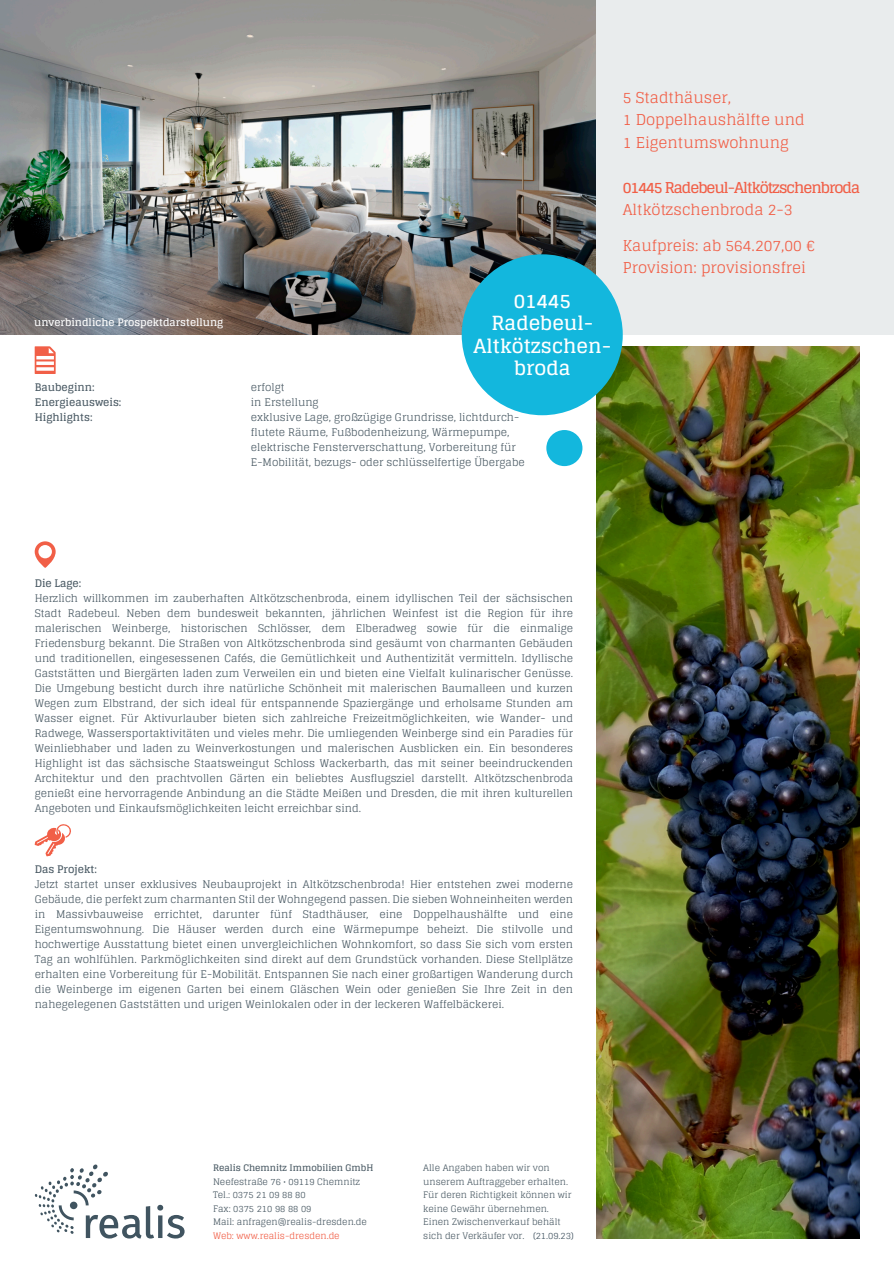
<style>
.page{position:relative;width:894px;height:1263px;background:#fff}
.page>*{position:absolute;margin:0;border:0;box-sizing:border-box;transform-origin:0 0}
.t1{font:700 19.5px/22.5px "Glegoo";color:#fff;text-align:center}
.t2{font:15px/22.5px "Glegoo";color:#f15f47}
.t3{font:700 15px "Glegoo";letter-spacing:-.065em;color:#f15f47}
.t4{font:10.5px/15px "Glegoo";color:#4b5b65;text-align:justify}
.t5{font:700 10.5px "Glegoo";color:#4b5b65}
.t6{font:700 10.35px "Glegoo";color:#fff}
.t7{font:9px/13.5px "Glegoo";color:#4b5b65}
.t8{font:700 9px "Glegoo";color:#4b5b65}
.t9{font:9px "Glegoo";color:#f15f47}
.t10{font:9px "Glegoo";color:#475865}
</style>
<div class="page">
<img style="left:0;top:0;width:596px;height:335px">
<img style="left:596px;top:346px;width:263px;height:893px">
<div style="left:596px;top:0;width:297px;height:335px;background:#e9eced"></div>
<svg style="left:35px;top:541px;width:21px;height:27px"></svg>
<svg style="left:35px;top:1164px;width:149px;height:74px"></svg>
<svg style="left:35px;top:346px;width:21px;height:28px"></svg>
<div style="left:461px;top:254px;width:161px;height:161px;background:#13b7dd;border-radius:50%"></div>
<div style="left:546px;top:430px;width:36px;height:36px;background:#13b7dd;border-radius:50%"></div>
<svg style="left:35px;top:824px;width:36px;height:32px"></svg>
<p class="t6" style="left:34px;top:316px;width:191px">unverbindliche Prospektdarstellung</p>
<h1 class="t1" style="left:473px;top:290px;width:139px">01445<br>Radebeul-<br>Altkötzschen&shy;broda</h1>
<p class="t5" style="left:35px;top:381px;width:61px">Baubeginn:</p>
<p class="t4" style="left:251px;top:380px;width:35px">erfolgt</p>
<p class="t5" style="left:35px;top:396px;width:88px">Energieausweis:</p>
<p class="t4" style="left:251px;top:395px;width:69px">in Erstellung</p>
<p class="t5" style="left:35px;top:411px;width:59px">Highlights:</p>
<p class="t4" style="left:251px;top:410px;width:275px;text-align:left">exklusive Lage, großzügige Grundrisse, lichtdurch&shy;flutete Räume, Fußbodenheizung, Wärmepumpe, elektrische Fensterverschattung, Vorbereitung für E-Mobilität, bezugs- oder schlüsselfertige Übergabe</p>
<h2 class="t2" style="left:622px;top:86px;width:183px">5 Stadthäuser,<br>1 Doppelhaushälfte und<br>1 Eigentumswohnung</h2>
<h2 class="t3" style="left:622px;top:179px;width:239px">01445 Radebeul-Altkötzschenbroda</h2>
<h2 class="t2" style="left:622px;top:199px;width:171px">Altkötzschenbroda 2-3</h2>
<h2 class="t2" style="left:622px;top:234px;width:194px">Kaufpreis: ab 564.207,00 €<br>Provision: provisionsfrei</h2>
<p class="t5" style="left:35px;top:578px;width:48px">Die Lage:</p>
<p class="t4" style="left:35px;top:591px;width:539px">Herzlich willkommen im zauberhaften Altkötzschenbroda, einem idyllischen Teil der sächsischen Stadt Radebeul. Neben dem bundesweit bekannten, jährlichen Weinfest ist die Region für ihre malerischen Weinberge, historischen Schlösser, dem Elberadweg sowie für die einmalige Friedensburg bekannt. Die Straßen von Altkötzschenbroda sind gesäumt von charmanten Gebäuden und traditionellen, eingesessenen Cafés, die Gemütlichkeit und Authentizität vermitteln. Idyllische Gaststätten und Biergärten laden zum Verweilen ein und bieten eine Vielfalt kulinarischer Genüsse.<br>Die Umgebung besticht durch ihre natürliche Schönheit mit malerischen Baumalleen und kurzen Wegen zum Elbstrand, der sich ideal für entspannende Spaziergänge und erholsame Stunden am Wasser eignet. Für Aktivurlauber bieten sich zahlreiche Freizeitmöglichkeiten, wie Wander- und Radwege, Wassersportaktivitäten und vieles mehr. Die umliegenden Weinberge sind ein Paradies für Weinliebhaber und laden zu Weinverkostungen und malerischen Ausblicken ein. Ein besonderes Highlight ist das sächsische Staatsweingut Schloss Wackerbarth, das mit seiner beeindruckenden Architektur und den prachtvollen Gärten ein beliebtes Ausflugsziel darstellt. Altkötzschenbroda genießt eine hervorragende Anbindung an die Städte Meißen und Dresden, die mit ihren kulturellen Angeboten und Einkaufsmöglichkeiten leicht erreichbar sind.</p>
<p class="t5" style="left:35px;top:863px;width:64px">Das Projekt:</p>
<p class="t4" style="left:35px;top:876px;width:539px">Jetzt startet unser exklusives Neubauprojekt in Altkötzschenbroda! Hier entstehen zwei moderne Gebäude, die perfekt zum charmanten Stil der Wohngegend passen. Die sieben Wohneinheiten werden in Massivbauweise errichtet, darunter fünf Stadthäuser, eine Doppelhaushälfte und eine Eigentumswohnung. Die Häuser werden durch eine Wärmepumpe beheizt. Die stilvolle und hochwertige Ausstattung bietet einen unvergleichlichen Wohnkomfort, so dass Sie sich vom ersten Tag an wohlfühlen. Parkmöglichkeiten sind direkt auf dem Grundstück vorhanden. Diese Stellplätze erhalten eine Vorbereitung für E-Mobilität. Entspannen Sie nach einer großartigen Wanderung durch die Weinberge im eigenen Garten bei einem Gläschen Wein oder genießen Sie Ihre Zeit in den nahegelegenen Gaststätten und urigen Weinlokalen oder in der leckeren Waffelbäckerei.</p>
<p class="t8" style="left:213px;top:1163px;width:162px">Realis Chemnitz Immobilien GmbH</p>
<p class="t7" style="left:213px;top:1175px;width:155px">Neefestraße 76 • 09119 Chemnitz<br>Tel.: 0375 21 09 88 80<br>Fax: 0375 210 98 88 09<br>Mail: anfragen@realis-dresden.de</p>
<p class="t9" style="left:213px;top:1230px;width:128px">Web: www.realis-dresden.de</p>
<p class="t7" style="left:423px;top:1161px;width:150px">Alle Angaben haben wir von unserem Auftraggeber erhalten.<br>Für deren Richtigkeit können wir keine Gewähr übernehmen.<br>Einen Zwischenverkauf behält sich der Verkäufer vor.</p>
<p class="t10" style="left:533px;top:1230px;width:42px">(21.09.23)</p>
</div>
